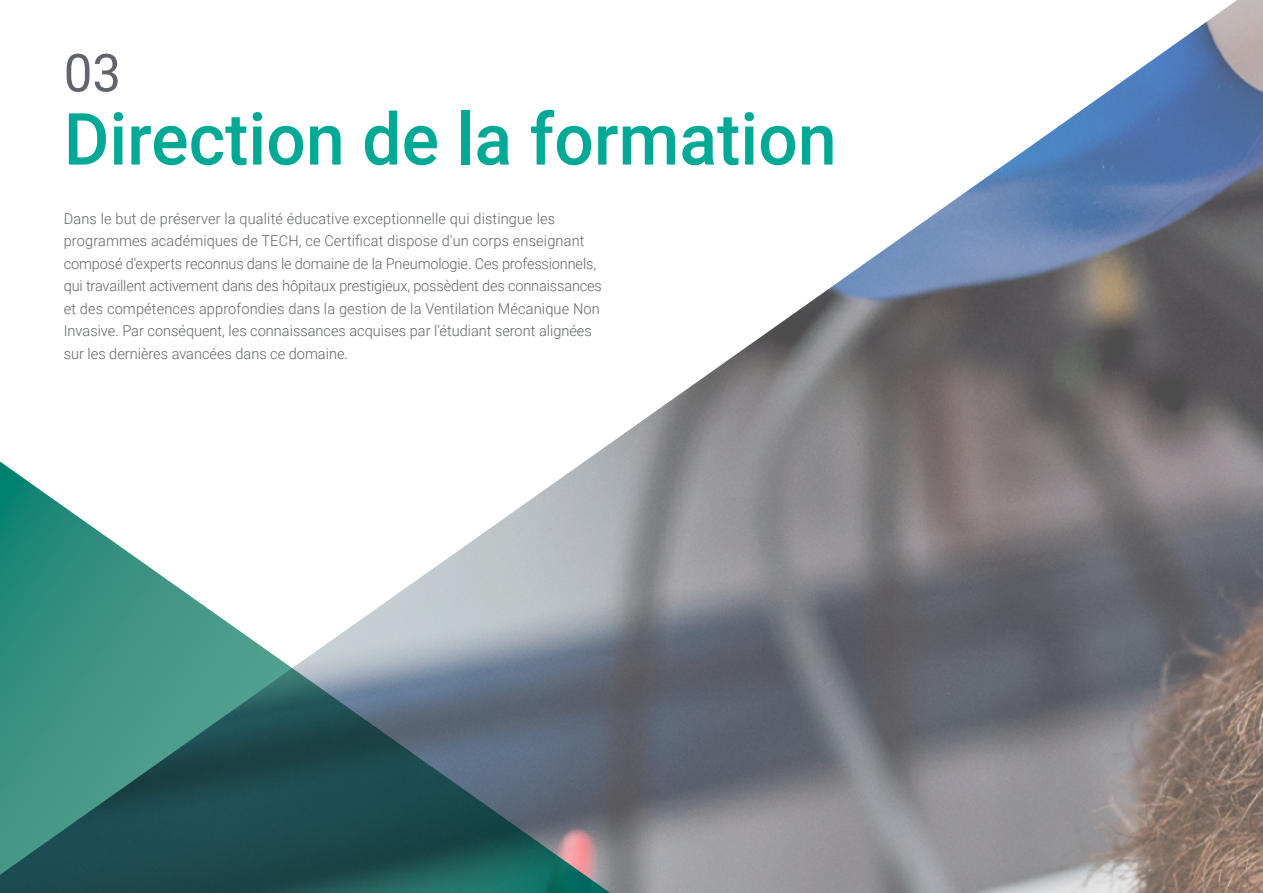
<style>
.page{position:relative;width:1263px;height:893px;background:#fff}
.page>*{position:absolute;margin:0;border:0;box-sizing:border-box;transform-origin:0 0}
.t1{font:500 72px "Roboto";color:#00a996}
.t2{font:52.5px "Roboto";color:#61646a}
.t3{font:300 15px/22.5px "Roboto";color:#61646a}
</style>
<div class="page">
<img style="left:607px;top:0;width:656px;height:893px">
<svg style="left:0;top:446px;width:640px;height:447px"></svg>
<h2 class="t2" style="left:64px;top:36px;width:59px">03</h2>
<h1 class="t1" style="left:64px;top:89px;width:774px">Direction de la formation</h1>
<p class="t3" style="left:64px;top:207px;width:540px">Dans le but de préserver la qualité éducative exceptionnelle qui distingue les programmes académiques de TECH, ce Certificat dispose d'un corps enseignant composé d'experts reconnus dans le domaine de la Pneumologie. Ces professionnels, qui travaillent activement dans des hôpitaux prestigieux, possèdent des connaissances et des compétences approfondies dans la gestion de la Ventilation Mécanique Non Invasive. Par conséquent, les connaissances acquises par l'étudiant seront alignées sur les dernières avancées dans ce domaine.</p>
</div>
